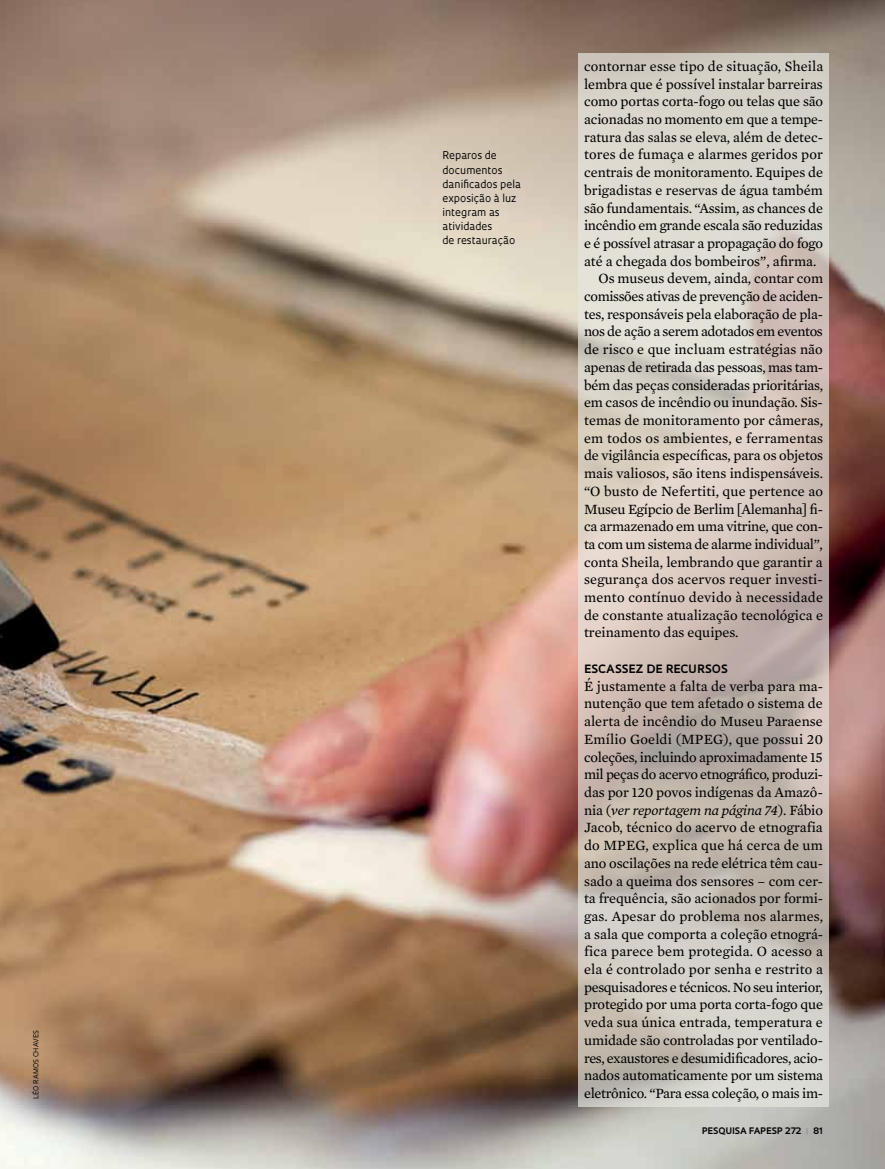
<style>
.page{position:relative;width:885px;height:1169px;background:#fff}
.page>*{position:absolute;margin:0;border:0;box-sizing:border-box;transform-origin:0 0}
.t1{font:14.4px/17.7px "Mercury Text G2";letter-spacing:-.005em;color:#000}
.t2{font:14.4px "Mercury Text G2";letter-spacing:-.025em;color:#000}
.t3{font:14.4px "Mercury Text G2";letter-spacing:.015em;color:#000}
.t4{font:700 11.25px "Oculum";letter-spacing:.035em;color:#000}
.t5{font:10.35px/14.1px "Oculum";color:#000}
.t6{font:700 8.7px "Oculum";letter-spacing:.015em;color:#000}
.t7{font:6.75px "Oculum";letter-spacing:.02em;color:#000}
.s1{font-style:italic}
.s2{color:#939598}
</style>
<div class="page">
<img style="left:0;top:0;width:885px;height:1168px">
<svg style="left:578px;top:54px;width:250px;height:1053px;background:#d0c7be"></svg>
<p class="t7" style="left:32px;top:1098px;width:70px;rotate:-90deg">léo ramos chaves</p>
<p class="t5" style="left:442px;top:148px;width:80px">Reparos de documentos danificados pela exposição à luz integram as atividades<br>de restauração</p>
<p class="t1" style="left:584px;top:56px;width:241px">contornar esse tipo de situação, Sheila</p>
<p class="t1" style="left:584px;top:74px;width:240px">lembra que é possível instalar barreiras</p>
<p class="t1" style="left:584px;top:92px;width:241px">como portas corta-fogo ou telas que são</p>
<p class="t1" style="left:584px;top:110px;width:240px">acionadas no momento em que a tempe-</p>
<p class="t1" style="left:584px;top:127px;width:240px">ratura das salas se eleva, além de detec-</p>
<p class="t1" style="left:584px;top:145px;width:240px">tores de fumaça e alarmes geridos por</p>
<p class="t1" style="left:584px;top:163px;width:241px">centrais de monitoramento. Equipes de</p>
<p class="t1" style="left:584px;top:180px;width:240px">brigadistas e reservas de água também</p>
<p class="t1" style="left:584px;top:198px;width:240px">são fundamentais. “Assim, as chances de</p>
<p class="t1" style="left:584px;top:216px;width:240px">incêndio em grande escala são reduzidas</p>
<p class="t1" style="left:584px;top:233px;width:240px">e é possível atrasar a propagação do fogo</p>
<p class="t1" style="left:584px;top:251px;width:234px">até a chegada dos bombeiros”, afirma.</p>
<p class="t1" style="left:598px;top:269px;width:226px">Os museus devem, ainda, contar com</p>
<p class="t2" style="left:584px;top:286px;width:241px">comissões ativas de prevenção de aciden-</p>
<p class="t1" style="left:584px;top:304px;width:241px">tes, responsáveis pela elaboração de pla-</p>
<p class="t2" style="left:584px;top:321px;width:240px">nos de ação a serem adotados em eventos</p>
<p class="t1" style="left:584px;top:340px;width:240px">de risco e que incluam estratégias não</p>
<p class="t1" style="left:584px;top:357px;width:240px">apenas de retirada das pessoas, mas tam-</p>
<p class="t1" style="left:584px;top:375px;width:240px">bém das peças consideradas prioritárias,</p>
<p class="t1" style="left:584px;top:393px;width:240px">em casos de incêndio ou inundação. Sis-</p>
<p class="t1" style="left:584px;top:410px;width:241px">temas de monitoramento por câmeras,</p>
<p class="t3" style="left:584px;top:427px;width:241px">em todos os ambientes, e ferramentas</p>
<p class="t1" style="left:584px;top:446px;width:241px">de vigilância específicas, para os objetos</p>
<p class="t1" style="left:584px;top:464px;width:240px">mais valiosos, são itens indispensáveis.</p>
<p class="t1" style="left:584px;top:481px;width:240px">“O busto de Nefertiti, que pertence ao</p>
<p class="t1" style="left:584px;top:499px;width:241px">Museu Egípcio de Berlim [Alemanha] fi-</p>
<p class="t1" style="left:584px;top:517px;width:240px">ca armazenado em uma vitrine, que con-</p>
<p class="t2" style="left:584px;top:533px;width:240px">ta com um sistema de alarme individual”,</p>
<p class="t1" style="left:584px;top:552px;width:240px">conta Sheila, lembrando que garantir a</p>
<p class="t3" style="left:584px;top:569px;width:240px">segurança dos acervos requer investi-</p>
<p class="t3" style="left:584px;top:587px;width:240px">mento contínuo devido à necessidade</p>
<p class="t1" style="left:584px;top:605px;width:241px">de constante atualização tecnológica e</p>
<p class="t1" style="left:584px;top:623px;width:156px">treinamento das equipes.</p>
<p class="t4" style="left:584px;top:661px;width:9px">ESCASSE</p>
<p class="t4" style="left:636px;top:661px;width:46px">Z DE RECU</p>
<p class="t4" style="left:697px;top:661px;width:31px">RSOS</p>
<p class="t1" style="left:584px;top:676px;width:241px">É justamente a falta de verba para ma&shy;nutenção que tem afetado o sistema de alerta de incêndio do Museu Paraense Emílio Goeldi (MPEG), que possui 20 coleções, incluindo aproximadamente 15 mil peças do acervo etnográfico, produzi&shy;das por 120 povos indígenas da Amazô&shy;nia (<span class="s1">ver reportagem na página 74</span>). Fábio Jacob, técnico do acervo de etnografia do MPEG, explica que há cerca de um ano oscilações na rede elétrica têm cau&shy;sado a queima dos sensores – com cer&shy;ta frequência, são acionados por formi&shy;gas. Apesar do problema nos alarmes, a sala que comporta a coleção etnográ&shy;fica parece bem protegida. O acesso a ela é controlado por senha e restrito a pesquisadores e técnicos. No seu interior, protegido por uma porta corta-fogo que veda sua única entrada, temperatura e umidade são controladas por ventilado&shy;res, exaustores e desumidificadores, acio&shy;nados automaticamente por um sistema eletrônico. “Para essa coleção, o mais im-</p>
<p class="t6" style="left:702px;top:1124px;width:123px">PESQUISA FAPESP 272 <span class="s2">|</span> 81</p>
</div>
